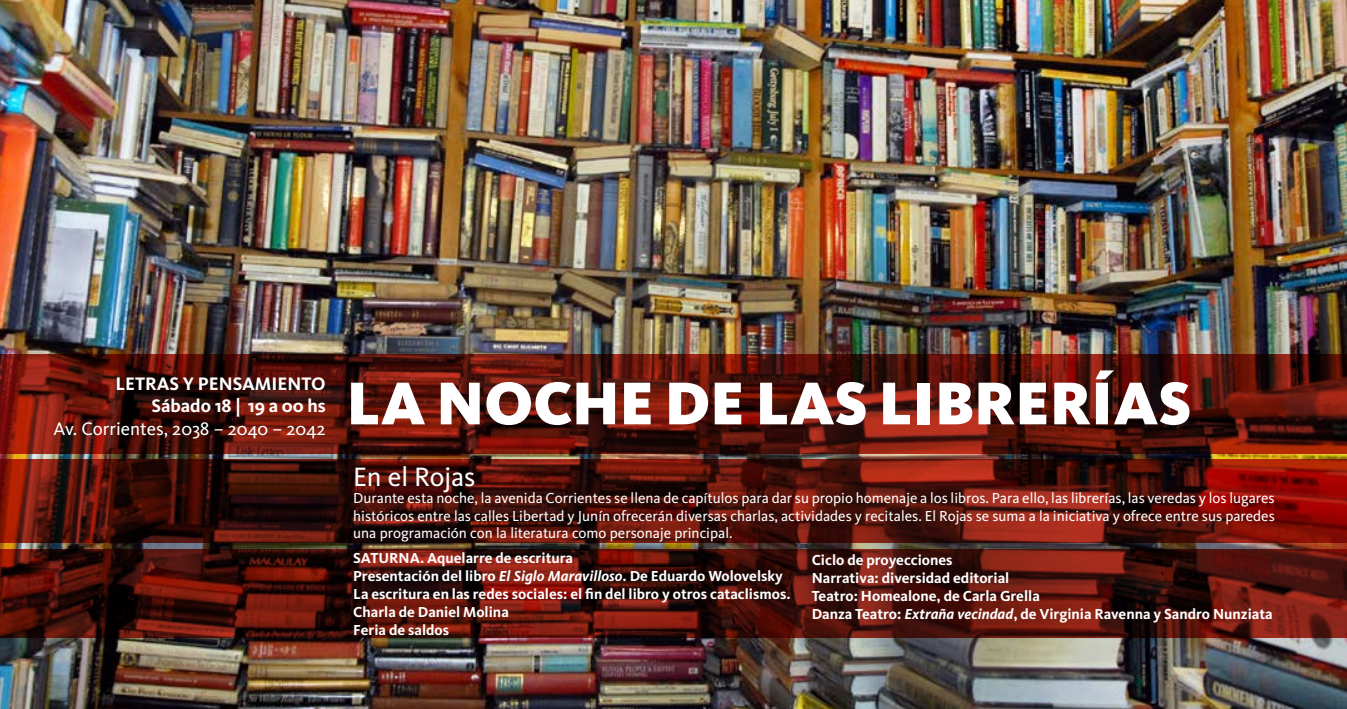
<style>
.page{position:relative;width:1347px;height:709px;background:#fff}
.page>*{position:absolute;margin:0;border:0;box-sizing:border-box;transform-origin:0 0}
.t1{font:900 62.5px "Kievit";color:#fff}
.t2{font:27.5px "Kievit";color:#fff}
.t3{font:700 18.75px/22.5px "Kievit";color:#fff;text-align:right}
.t4{font:18.75px "Kievit";color:#fff}
.t5{font:700 15px/18px "Kievit";color:#fff}
.t6{font:15px/17.2px "Kievit";color:#fff;text-align:justify}
.s1{font-style:italic}
</style>
<div class="page">
<img style="left:0;top:0;width:1346px;height:709px">
<svg style="left:0;top:354px;width:1346px;height:100px;background:#56130b"></svg>
<svg style="left:0;top:458px;width:1346px;height:84px;background:#55120b"></svg>
<svg style="left:0;top:548px;width:1346px;height:89px;background:#4e120c"></svg>
<p class="t3" style="left:116px;top:372px;width:212px">LETRAS Y PENSAMIENTO<br>Sábado 18 | 19 a 00 hs</p>
<p class="t4" style="left:54px;top:418px;width:274px">Av. Corrientes, 2038 – 2040 – 2042</p>
<h1 class="t1" style="left:346px;top:365px;width:846px">LA NOCHE DE LAS LIBRERÍAS</h1>
<h2 class="t2" style="left:353px;top:461px;width:124px">En el Rojas</h2>
<p class="t6" style="left:353px;top:490px;width:923px">Durante esta noche, la avenida Corrientes se llena de capítulos para dar su propio homenaje a los libros. Para ello, las librerías, las veredas y los lugares históricos entre las calles Libertad y Junín ofrecerán diversas charlas, actividades y recitales. El Rojas se suma a la iniciativa y ofrece entre sus paredes una programación con la literatura como personaje principal.</p>
<p class="t5" style="left:353px;top:549px;width:439px">SATURNA. Aquelarre de escritura<br>Presentación del libro <span class="s1">El Siglo Maravilloso</span>. De Eduardo Wolovelsky La escritura en las redes sociales: el fin del libro y otros cataclismos.<br>Charla de Daniel Molina<br>Feria de saldos</p>
<p class="t5" style="left:811px;top:551px;width:462px">Ciclo de proyecciones<br>Narrativa: diversidad editorial<br>Teatro: Homealone, de Carla Grella<br>Danza Teatro: <span class="s1">Extraña vecindad</span>, de Virginia Ravenna y Sandro Nunziata</p>
</div>
